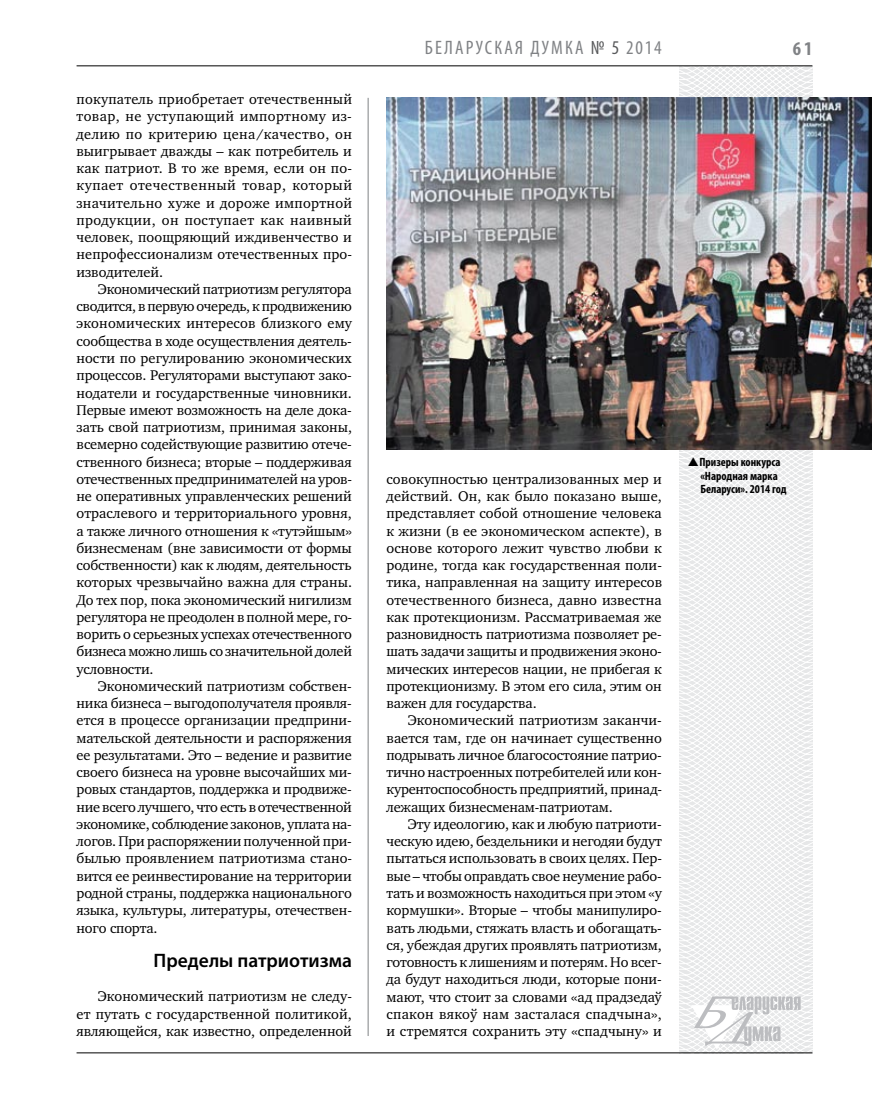
<style>
.page{position:relative;width:872px;height:1106px;background:#fff}
.page>*{position:absolute;margin:0;border:0;box-sizing:border-box;transform-origin:0 0}
.t1{font:condensed 19.5px "Myriad Pro";letter-spacing:.11em;color:#808285}
.t2{font:600 19.5px "Myriad Pro";color:#000}
.t3{font:700 condensed 19.5px "Myriad Pro";color:#808285}
.t4{font:14.4px/17.2px "Charter C";letter-spacing:-.01em;color:#000;text-align:justify}
.t5{font:700 condensed 12px/13.5px "Myriad Pro";color:#000}
.s1{color:#58595b}
</style>
<div class="page">
<hr style="left:368px;top:98px;width:1px;height:938px;background:#808285">
<svg style="left:621px;top:65px;width:249px;height:989px"></svg>
<svg style="left:691px;top:996px;width:109px;height:53px"></svg>
<hr style="left:77px;top:65px;width:735px;height:1px;background:#000">
<hr style="left:77px;top:1052px;width:735px;height:1px;background:#000">
<img style="left:386px;top:97px;width:486px;height:352px">
<svg style="left:688px;top:457px;width:10px;height:9px"></svg>
<p class="t4" style="left:77px;top:91px;width:277px">покупатель приобретает отечественный товар, не уступающий импортному из&shy;делию по критерию цена/качество, он выигрывает дважды – как потребитель и как патриот. В то же время, если он по&shy;купает отечественный товар, который значительно хуже и дороже импортной продукции, он поступает как наивный человек, поощряющий иждивенчество и непрофессионализм отечественных про&shy;изводителей.</p>
<p class="t4" style="left:77px;top:280px;width:277px;text-indent:21px">Экономический патриотизм регулятора сводится, в первую очередь, к продвижению экономических интересов близкого ему сообщества в ходе осуществления деятель&shy;ности по регулированию экономических процессов. Регуляторами выступают зако&shy;нодатели и государственные чиновники.<br>Первые имеют возможность на деле дока&shy;зать свой патриотизм, принимая законы, всемерно содействующие развитию отече&shy;ственного бизнеса; вторые – поддерживая отечественных предпринимателей на уров&shy;не оперативных управленческих решений отраслевого и территориального уровня, а также личного отношения к «тутэйшым» бизнесменам (вне зависимости от формы собственности) как к людям, деятельность которых чрезвычайно важна для страны.<br>До тех пор, пока экономический нигилизм регулятора не преодолен в полной мере, го&shy;ворить о серьезных успехах отечественного бизнеса можно лишь со значительной долей условности.</p>
<p class="t4" style="left:77px;top:677px;width:277px;text-indent:21px">Экономический патриотизм собствен&shy;ника бизнеса – выгодополучателя проявля&shy;ется в процессе организации предприни&shy;мательской деятельности и распоряжения ее результатами. Это – ведение и развитие своего бизнеса на уровне высочайших ми&shy;ровых стандартов, поддержка и продвиже&shy;ние всего лучшего, что есть в отечественной экономике, соблюдение законов, уплата на&shy;логов. При распоряжении полученной при&shy;былью проявлением патриотизма стано&shy;вится ее реинвестирование на территории родной страны, поддержка национального языка, культуры, литературы, отечествен&shy;ного спорта.</p>
<h1 class="t2" style="left:154px;top:948px;width:200px">Пределы патриотизма</h1>
<p class="t4" style="left:77px;top:988px;width:277px;text-indent:21px">Экономический патриотизм не следу&shy;ет путать с государственной политикой, являющейся, как известно, определенной</p>
<h1 class="t1" style="left:425px;top:36px;width:238px">БЕЛАРУСКАЯ ДУМКА <span class="s1">№ 5</span> 2014</h1>
<h1 class="t3" style="left:793px;top:37px;width:21px">61</h1>
<p class="t4" style="left:386px;top:470px;width:277px">совокупностью централизованных мер и действий. Он, как было показано выше, представляет собой отношение человека к жизни (в ее экономическом аспекте), в основе которого лежит чувство любви к родине, тогда как государственная поли&shy;тика, направленная на защиту интересов отечественного бизнеса, давно известна как протекционизм. Рассматриваемая же разновидность патриотизма позволяет ре&shy;шать задачи защиты и продвижения эконо&shy;мических интересов нации, не прибегая к протекционизму. В этом его сила, этим он важен для государства.</p>
<p class="t4" style="left:386px;top:712px;width:277px;text-indent:21px">Экономический патриотизм заканчи&shy;вается там, где он начинает существенно подрывать личное благосостояние патрио&shy;тично настроенных потребителей или кон&shy;курентоспособность предприятий, принад&shy;лежащих бизнесменам-патриотам.</p>
<p class="t4" style="left:386px;top:815px;width:277px;text-indent:21px">Эту идеологию, как и любую патриоти&shy;ческую идею, бездельники и негодяи будут пытаться использовать в своих целях. Пер&shy;вые – чтобы оправдать свое неумение рабо&shy;тать и возможность находиться при этом «у кормушки». Вторые – чтобы манипулиро&shy;вать людьми, стяжать власть и обогащать&shy;ся, убеждая других проявлять патриотизм, готовность к лишениям и потерям. Но всег&shy;да будут находиться люди, которые пони&shy;мают, что стоит за словами «ад прадзедаў спакон вякоў нам засталася спадчына», и стремятся сохранить эту «спадчыну» и</p>
<p class="t5" style="left:699px;top:455px;width:89px">Призеры конкурса «Народная марка<br>Беларуси». 2014 год</p>
</div>
